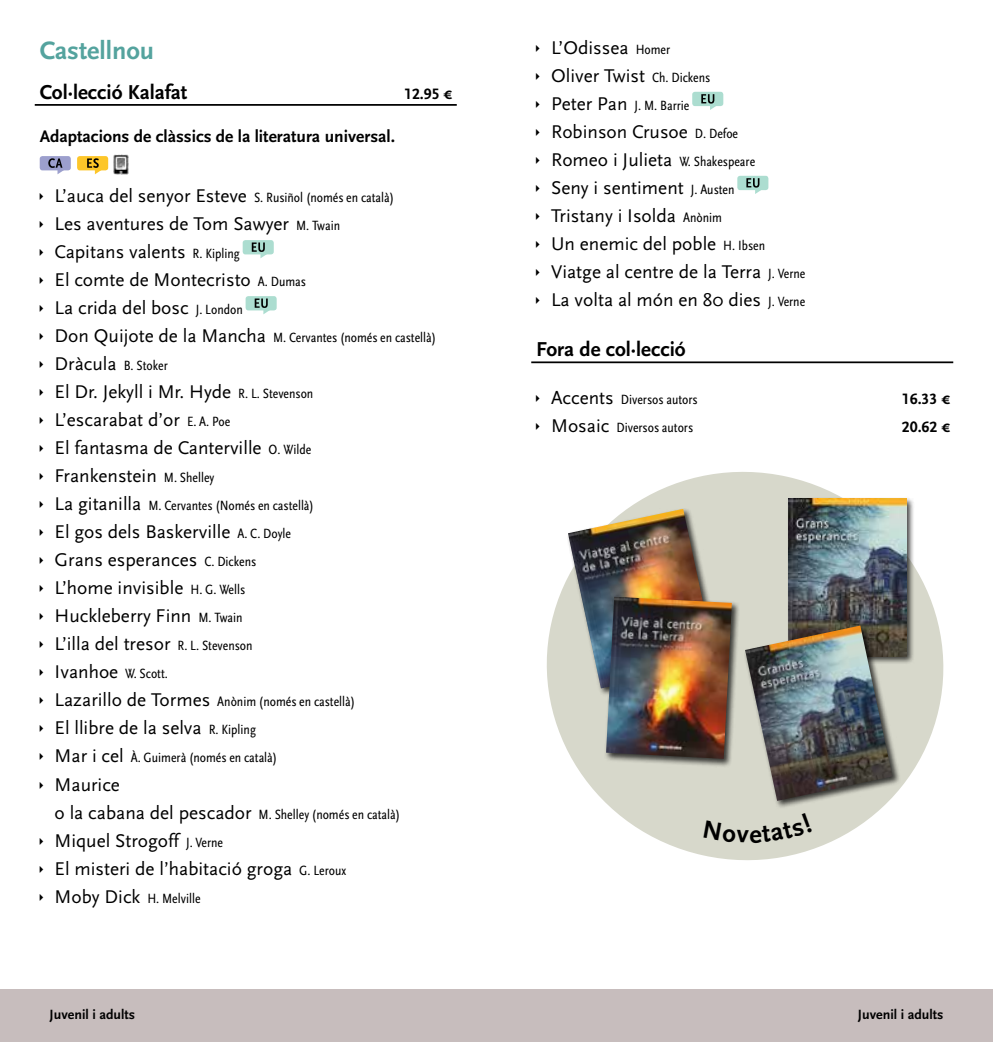
<style>
.page{position:relative;width:993px;height:1042px;background:#fff}
.page>*{position:absolute;margin:0;border:0;box-sizing:border-box;transform-origin:0 0}
.t1{font:700 26.25px "Scala Sans";color:#54a39e}
.t2{font:700 21px "Scala Sans";color:#000}
.t3{font:19.25px/28px "Scala Sans";color:#000}
.t4{font:700 17.5px "Scala Sans";color:#000}
.t5{font:700 15.75px "Scala Sans Caps";color:#000}
.t6{font:14px/28px "Scala Sans Regular Con";color:#000}
.t7{font:700 14px "Scala Sans";color:#000}
.s1{font-family:"Scala Sans";font-size:19.25px}
.s2{font-family:"Scala Sans Regular Con";font-size:14px}
</style>
<div class="page">
<div style="left:0;top:989px;width:992px;height:53px;background:#c7bdbd"></div>
<hr style="left:35px;top:104px;width:421px;height:2px;background:#000">
<div style="left:40px;top:156px;width:31px;height:14px;background:#9c9fcd;border-radius:3px"></div>
<svg style="left:48px;top:158px;width:17px;height:16px"></svg>
<div style="left:77px;top:156px;width:31px;height:14px;background:#fdc629;border-radius:3px"></div>
<svg style="left:87px;top:158px;width:15px;height:16px"></svg>
<img style="left:114px;top:155px;width:14px;height:19px">
<div style="left:242px;top:240px;width:32px;height:14px;background:#acddd0;border-radius:3px"></div>
<svg style="left:252px;top:242px;width:16px;height:16px"></svg>
<div style="left:245px;top:296px;width:31px;height:14px;background:#acddd0;border-radius:3px"></div>
<svg style="left:254px;top:298px;width:17px;height:16px"></svg>
<hr style="left:531px;top:361px;width:421px;height:2px;background:#000">
<div style="left:692px;top:92px;width:31px;height:14px;background:#acddd0;border-radius:3px"></div>
<svg style="left:701px;top:94px;width:15px;height:16px"></svg>
<div style="left:737px;top:176px;width:31px;height:14px;background:#acddd0;border-radius:3px"></div>
<svg style="left:746px;top:178px;width:16px;height:16px"></svg>
<svg style="left:546px;top:472px;width:398px;height:389px"></svg>
<div style="left:786px;top:497px;width:128px;height:168px;background:#000;opacity:.75"></div>
<img style="left:788px;top:499px;width:117px;height:157px">
<div style="left:566px;top:507px;width:158px;height:190px;background:#000;opacity:.75"></div>
<img style="left:567px;top:509px;width:149px;height:179px">
<div style="left:604px;top:595px;width:136px;height:172px;background:#000;opacity:.75"></div>
<img style="left:606px;top:597px;width:125px;height:162px">
<div style="left:743px;top:624px;width:157px;height:185px;background:#000;opacity:.75"></div>
<img style="left:744px;top:625px;width:148px;height:176px">
<div style="left:703px;top:812px;width:108px;height:31px;background:#d7d8cb"></div>
<h1 class="t1" style="left:40px;top:36px;width:116px">Castellnou</h1>
<p class="t2" style="left:40px;top:81px;width:149px">Col·lecció Kalafat</p>
<p class="t5" style="left:404px;top:85px;width:50px">12.95 €</p>
<p class="t4" style="left:40px;top:127px;width:357px">Adaptacions de clàssics de la literatura universal.</p>
<p class="t6" style="left:55px;top:184px;width:341px"><span class="s1">L’auca del senyor Esteve</span> S. Rusiñol (només en català)</p>
<p class="t3" style="left:55px;top:210px;width:287px">Les aventures de Tom Sawyer <span class="s2">M. Twain<br></span>Capitans valents <span class="s2">R. Kipling<br></span>El comte de Montecristo <span class="s2">A. Dumas<br></span>La crida del bosc <span class="s2">J. London</span></p>
<p class="t6" style="left:55px;top:324px;width:383px"><span class="s1">Don Quijote de la Mancha</span> M. Cervantes (només en castellà)<br><span class="s1">Dràcula</span> B. Stoker</p>
<p class="t3" style="left:55px;top:378px;width:260px">El Dr. Jekyll i Mr. Hyde <span class="s2">R. L. Stevenson<br></span>L’escarabat d’or <span class="s2">E. A. Poe<br></span>El fantasma de Canterville <span class="s2">O. Wilde<br></span>Frankenstein <span class="s2">M. Shelley</span></p>
<p class="t6" style="left:55px;top:492px;width:261px"><span class="s1">La gitanilla</span> M. Cervantes (Només en castellà)</p>
<p class="t3" style="left:55px;top:518px;width:238px">El gos dels Baskerville <span class="s2">A. C. Doyle<br></span>Grans esperances <span class="s2">C. Dickens<br></span>L’home invisible <span class="s2">H. G. Wells<br></span>Huckleberry Finn <span class="s2">M. Twain<br></span>L’illa del tresor <span class="s2">R. L. Stevenson</span></p>
<p class="t6" style="left:55px;top:660px;width:302px"><span class="s1">Ivanhoe</span> W. Scott.<br><span class="s1">Lazarillo de Tormes</span> Anònim (només en castellà)</p>
<p class="t3" style="left:55px;top:714px;width:203px">El llibre de la selva <span class="s2">R. Kipling</span></p>
<p class="t6" style="left:55px;top:744px;width:224px"><span class="s1">Mar i cel</span> À. Guimerà (només en català)</p>
<p class="t3" style="left:55px;top:770px;width:67px">Maurice</p>
<p class="t6" style="left:55px;top:800px;width:347px"><span class="s1">o la cabana del pescador</span> M. Shelley (només en català)</p>
<p class="t3" style="left:55px;top:826px;width:293px">Miquel Strogoff <span class="s2">J. Verne<br></span>El misteri de l’habitació groga <span class="s2">G. Leroux</span></p>
<p class="t6" style="left:55px;top:884px;width:147px"><span class="s1">Moby Dick</span> H. Melville</p>
<p class="t3" style="left:551px;top:34px;width:161px">L’Odissea <span class="s2">Homer<br></span>Oliver Twist <span class="s2">Ch. Dickens</span></p>
<p class="t6" style="left:551px;top:92px;width:140px"><span class="s1">Peter Pan</span> J. M. Barrie</p>
<p class="t3" style="left:551px;top:118px;width:256px">Robinson Crusoe <span class="s2">D. Defoe<br></span>Romeo i Julieta <span class="s2">W. Shakespeare<br></span>Seny i sentiment <span class="s2">J. Austen<br></span>Tristany i Isolda <span class="s2">Anònim<br></span>Un enemic del poble <span class="s2">H. Ibsen<br></span>Viatge al centre de la Terra <span class="s2">J. Verne<br></span>La volta al món en 80 dies <span class="s2">J. Verne</span></p>
<p class="t2" style="left:536px;top:338px;width:151px">Fora de col·lecció</p>
<p class="t6" style="left:551px;top:386px;width:148px"><span class="s1">Accents</span> Diversos autors</p>
<p class="t5" style="left:901px;top:390px;width:50px">16.33 €</p>
<p class="t6" style="left:551px;top:414px;width:143px"><span class="s1">Mosaic</span> Diversos autors</p>
<p class="t5" style="left:901px;top:418px;width:50px">20.62 €</p>
<p class="t7" style="left:50px;top:1006px;width:87px">Juvenil i adults</p>
<p class="t7" style="left:857px;top:1006px;width:87px">Juvenil i adults</p>
</div>
